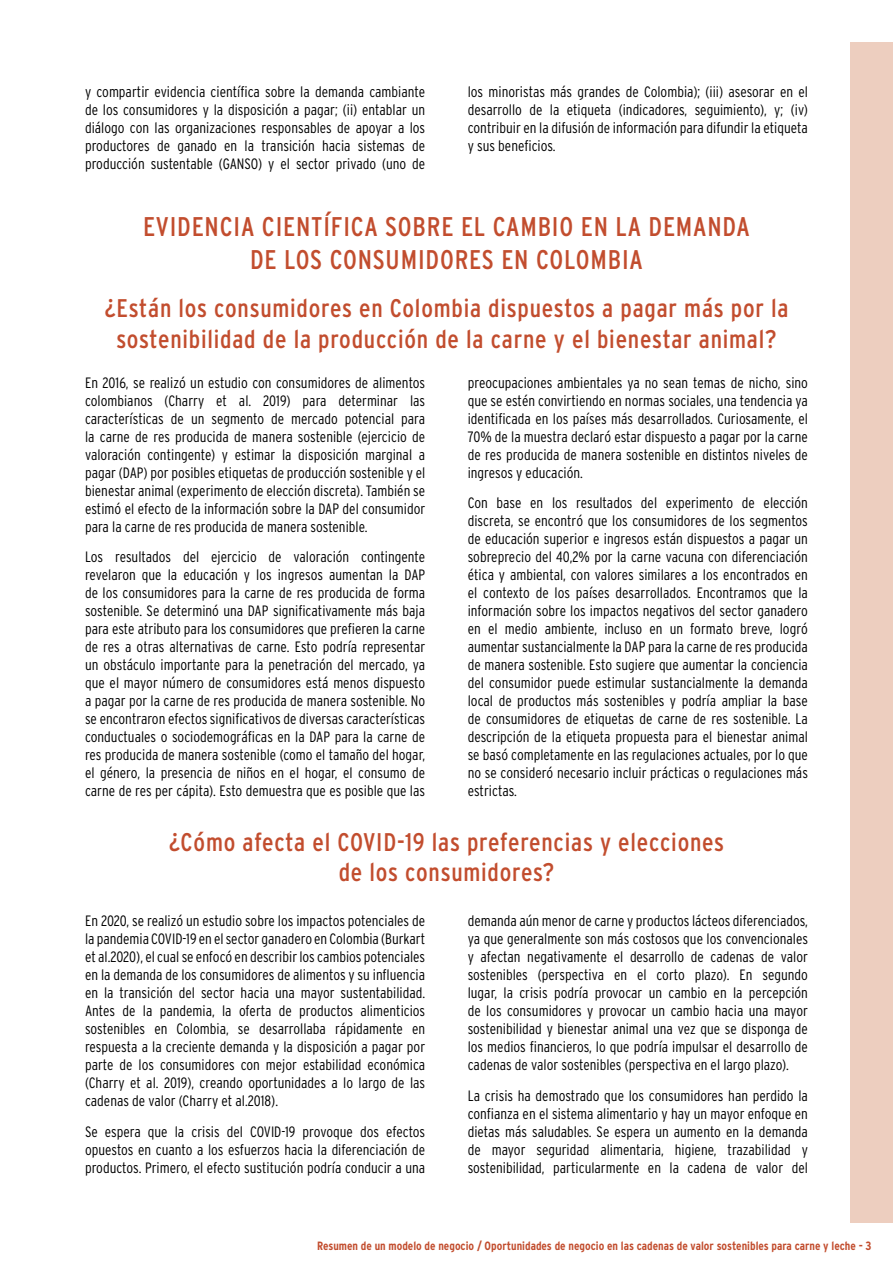
<style>
.page{position:relative;width:893px;height:1263px;background:#fff}
.page>*{position:absolute;margin:0;border:0;box-sizing:border-box;transform-origin:0 0}
.t1{font:condensed 27px/32.4px "Interstate";letter-spacing:.03em;color:#c24d2e;text-align:center}
.t2{font:condensed 25.5px/30.6px "Interstate";letter-spacing:.03em;color:#c24d2e;text-align:center}
.t3{font:300 condensed 15px/18px "Interstate";color:#000;text-align:justify}
.t4{font:700 condensed 12px "Interstate";color:#c24d2e}
</style>
<div class="page">
<div style="left:850px;top:43px;width:43px;height:1179px;background:#edcebf"></div>
<p class="t3" style="left:85px;top:83px;width:342px">y compartir evidencia científica sobre la demanda cambiante de los consumidores y la disposición a pagar; (ii) entablar un diálogo con las organizaciones responsables de apoyar a los productores de ganado en la transición hacia sistemas de producción sustentable (GANSO) y el sector privado (uno de</p>
<p class="t3" style="left:468px;top:83px;width:342px">los minoristas más grandes de Colombia); (iii) asesorar en el desarrollo de la etiqueta (indicadores, seguimiento), y; (iv) contribuir en la difusión de información para difundir la etiqueta y sus beneficios.</p>
<h1 class="t1" style="left:143px;top:210px;width:608px">EVIDENCIA CIENTÍFICA SOBRE EL CAMBIO EN LA DEMANDA<br>DE LOS CONSUMIDORES EN COLOMBIA</h1>
<h2 class="t2" style="left:104px;top:293px;width:686px">¿Están los consumidores en Colombia dispuestos a pagar más por la sostenibilidad de la producción de la carne y el bienestar animal?</h2>
<p class="t3" style="left:85px;top:373px;width:342px">En 2016, se realizó un estudio con consumidores de alimentos colombianos (Charry et al. 2019) para determinar las características de un segmento de mercado potencial para la carne de res producida de manera sostenible (ejercicio de valoración contingente) y estimar la disposición marginal a pagar (DAP) por posibles etiquetas de producción sostenible y el bienestar animal (experimento de elección discreta). También se estimó el efecto de la información sobre la DAP del consumidor para la carne de res producida de manera sostenible.</p>
<p class="t3" style="left:85px;top:548px;width:342px">Los resultados del ejercicio de valoración contingente revelaron que la educación y los ingresos aumentan la DAP de los consumidores para la carne de res producida de forma sostenible. Se determinó una DAP significativamente más baja para este atributo para los consumidores que prefieren la carne de res a otras alternativas de carne. Esto podría representar un obstáculo importante para la penetración del mercado, ya que el mayor número de consumidores está menos dispuesto a pagar por la carne de res producida de manera sostenible. No se encontraron efectos significativos de diversas características conductuales o sociodemográficas en la DAP para la carne de res producida de manera sostenible (como el tamaño del hogar, el género, la presencia de niños en el hogar, el consumo de carne de res per cápita). Esto demuestra que es posible que las</p>
<p class="t3" style="left:468px;top:373px;width:342px">preocupaciones ambientales ya no sean temas de nicho, sino que se estén convirtiendo en normas sociales, una tendencia ya identificada en los países más desarrollados. Curiosamente, el 70% de la muestra declaró estar dispuesto a pagar por la carne de res producida de manera sostenible en distintos niveles de ingresos y educación.</p>
<p class="t3" style="left:468px;top:494px;width:342px">Con base en los resultados del experimento de elección discreta, se encontró que los consumidores de los segmentos de educación superior e ingresos están dispuestos a pagar un sobreprecio del 40,2% por la carne vacuna con diferenciación ética y ambiental, con valores similares a los encontrados en el contexto de los países desarrollados. Encontramos que la información sobre los impactos negativos del sector ganadero en el medio ambiente, incluso en un formato breve, logró aumentar sustancialmente la DAP para la carne de res producida de manera sostenible. Esto sugiere que aumentar la conciencia del consumidor puede estimular sustancialmente la demanda local de productos más sostenibles y podría ampliar la base de consumidores de etiquetas de carne de res sostenible. La descripción de la etiqueta propuesta para el bienestar animal se basó completamente en las regulaciones actuales, por lo que no se consideró necesario incluir prácticas o regulaciones más estrictas.</p>
<h2 class="t2" style="left:169px;top:826px;width:557px">¿Cómo afecta el COVID-19 las preferencias y elecciones de los consumidores?</h2>
<p class="t3" style="left:85px;top:912px;width:342px">En 2020, se realizó un estudio sobre los impactos potenciales de la pandemia COVID-19 en el sector ganadero en Colombia (Burkart et al.2020), el cual se enfocó en describir los cambios potenciales en la demanda de los consumidores de alimentos y su influencia en la transición del sector hacia una mayor sustentabilidad.<br>Antes de la pandemia, la oferta de productos alimenticios sostenibles en Colombia, se desarrollaba rápidamente en respuesta a la creciente demanda y la disposición a pagar por parte de los consumidores con mejor estabilidad económica (Charry et al. 2019), creando oportunidades a lo largo de las cadenas de valor (Charry et al.2018).</p>
<p class="t3" style="left:85px;top:1123px;width:342px">Se espera que la crisis del COVID-19 provoque dos efectos opuestos en cuanto a los esfuerzos hacia la diferenciación de productos. Primero, el efecto sustitución podría conducir a una</p>
<p class="t3" style="left:468px;top:912px;width:342px">demanda aún menor de carne y productos lácteos diferenciados, ya que generalmente son más costosos que los convencionales y afectan negativamente el desarrollo de cadenas de valor sostenibles (perspectiva en el corto plazo). En segundo lugar, la crisis podría provocar un cambio en la percepción de los consumidores y provocar un cambio hacia una mayor sostenibilidad y bienestar animal una vez que se disponga de los medios financieros, lo que podría impulsar el desarrollo de cadenas de valor sostenibles (perspectiva en el largo plazo).</p>
<p class="t3" style="left:468px;top:1087px;width:342px">La crisis ha demostrado que los consumidores han perdido la confianza en el sistema alimentario y hay un mayor enfoque en dietas más saludables. Se espera un aumento en la demanda de mayor seguridad alimentaria, higiene, trazabilidad y sostenibilidad, particularmente en la cadena de valor del</p>
<p class="t4" style="left:317px;top:1238px;width:556px">Resumen de un modelo de negocio / Oportunidades de negocio en las cadenas de valor sostenibles para carne y leche - 3</p>
</div>
